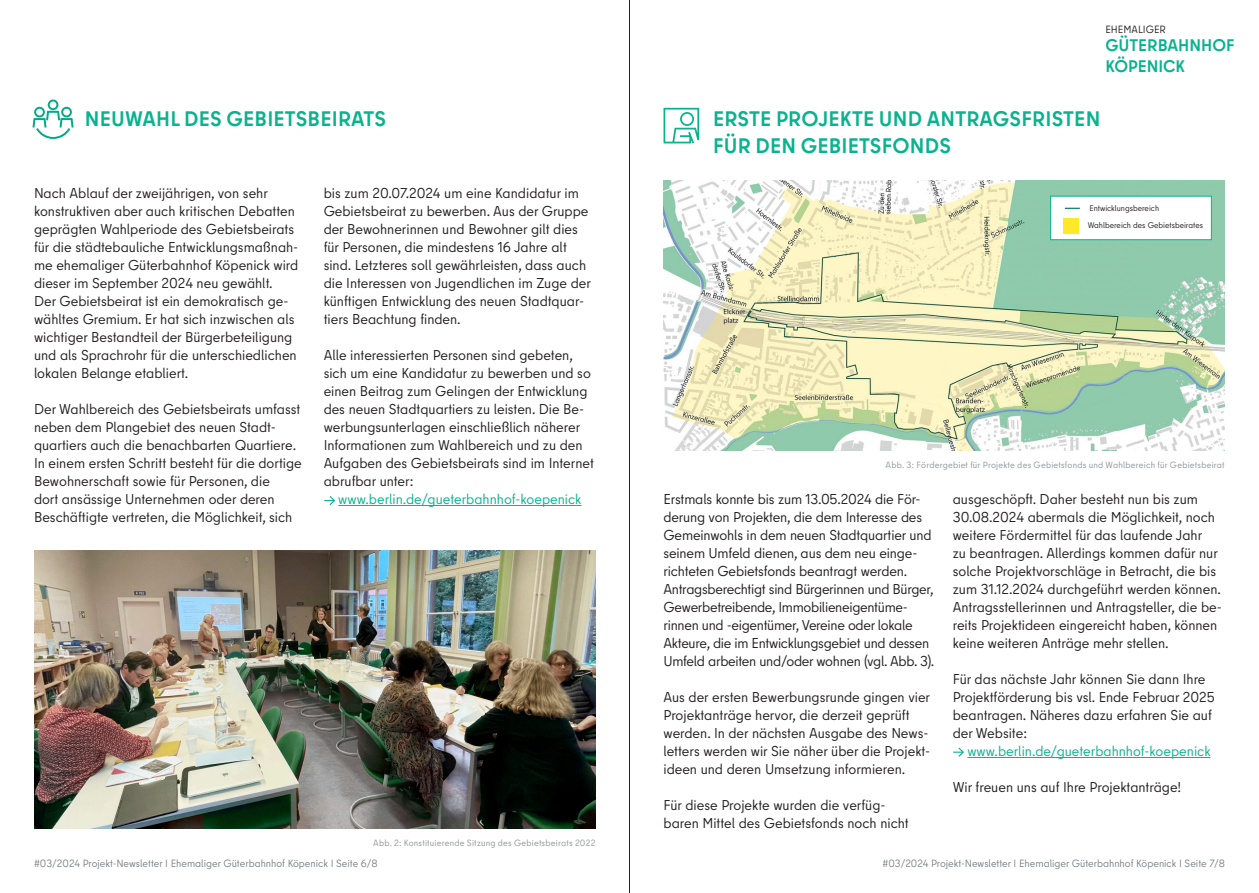
<style>
.page{position:relative;width:1259px;height:893px;background:#fff}
.page>*{position:absolute;margin:0;border:0;box-sizing:border-box;transform-origin:0 0}
.t1{font:700 21px/27px "Berlin Type";letter-spacing:.01em;color:#0ab38d}
.t2{font:700 16.8px/20.1px "Berlin Type";color:#0ab38d}
.t3{font:14.25px/18px "Berlin Type";color:#231f20}
.t4{font:14.25px/18px "Berlin Type";letter-spacing:-.02em;color:#231f20}
.t5{font:14.25px "Berlin Type";color:#0ab38d}
.t6{font:10.5px "Berlin Type";color:#808285}
.t7{font:10.5px "Berlin Type";color:#231f20}
.t8{font:9px "Berlin Type";letter-spacing:.025em;color:#939598}
.t9{font:8.25px/17.1px "Berlin Type";color:#231f20}
</style>
<div class="page">
<svg style="left:663px;top:108px;width:36px;height:35px"></svg>
<hr style="left:338px;top:505px;width:243px;height:1px;background:#0ab38d">
<svg style="left:324px;top:496px;width:11px;height:9px"></svg>
<svg style="left:33px;top:99px;width:41px;height:40px"></svg>
<img style="left:34px;top:551px;width:561px;height:277px">
<img style="left:663px;top:180px;width:562px;height:270px">
<div style="left:1050px;top:196px;width:161px;height:44px;background:#fff;border:1px solid #0ab38d"></div>
<svg style="left:1064px;top:208px;width:16px;height:1px"></svg>
<div style="left:1063px;top:219px;width:15px;height:15px;background:#ffe82a"></div>
<hr style="left:967px;top:757px;width:243px;height:1px;background:#0ab38d">
<svg style="left:953px;top:747px;width:11px;height:10px"></svg>
<hr style="left:629px;top:0;width:1px;height:893px;background:#231f20">
<h2 class="t1" style="left:85px;top:105px;width:303px">NEUWAHL DES GEBIETSBEIRATS</h2>
<p class="t3" style="left:34px;top:184px;width:266px">Nach Ablauf der zweijährigen, von sehr konstruktiven aber auch kritischen Debatten geprägten Wahlperiode des Gebietsbeirats für die städtebauliche Entwicklungsmaßnah&shy;me ehemaliger Güterbahnhof Köpenick wird dieser im September 2024 neu gewählt.<br>Der Gebietsbeirat ist ein demokratisch ge&shy;wähltes Gremium. Er hat sich inzwischen als wichtiger Bestandteil der Bürgerbeteiligung und als Sprachrohr für die unterschiedlichen lokalen Belange etabliert.</p>
<p class="t3" style="left:34px;top:400px;width:269px">Der Wahlbereich des Gebietsbeirats umfasst neben dem Plangebiet des neuen Stadt&shy;quartiers auch die benachbarten Quartiere.<br>In einem ersten Schritt besteht für die dortige Bewohnerschaft sowie für Personen, die<br>dort ansässige Unternehmen oder deren Beschäftigte vertreten, die Möglichkeit, sich</p>
<p class="t3" style="left:324px;top:184px;width:269px">bis zum 20.07.2024 um eine Kandidatur im Gebietsbeirat zu bewerben. Aus der Gruppe der Bewohnerinnen und Bewohner gilt dies für Personen, die mindestens 16 Jahre alt sind. Letzteres soll gewährleisten, dass auch die Interessen von Jugendlichen im Zuge der künftigen Entwicklung des neuen Stadtquar&shy;tiers Beachtung finden.</p>
<p class="t3" style="left:324px;top:346px;width:272px">Alle interessierten Personen sind gebeten, sich um eine Kandidatur zu bewerben und so einen Beitrag zum Gelingen der Entwicklung des neuen Stadtquartiers zu leisten. Die Be&shy;werbungsunterlagen einschließlich näherer Informationen zum Wahlbereich und zu den Aufgaben des Gebietsbeirats sind im Internet abrufbar unter:</p>
<p class="t5" style="left:338px;top:490px;width:245px">www.berlin.de/gueterbahnhof-koepenick</p>
<p class="t8" style="left:373px;top:837px;width:224px">Abb. 2: Konstituierende Sitzung des Gebietsbeirats 2022</p>
<p class="t7" style="left:1105px;top:23px;width:62px">EHEMALIGER</p>
<p class="t2" style="left:1105px;top:36px;width:131px">GÜTERBAHNHOF<br>KÖPENICK</p>
<h2 class="t1" style="left:713px;top:105px;width:389px">ERSTE PROJEKTE UND ANTRAGSFRISTEN<br>FÜR DEN GEBIETSFONDS</h2>
<p class="t9" style="left:1087px;top:200px;width:117px">Entwicklungsbereich<br>Wahlbereich des Gebietsbeirates</p>
<p class="t8" style="left:885px;top:459px;width:340px">Abb. 3: Fördergebiet für Projekte des Gebietsfonds und Wahlbereich für Gebietsbeirat</p>
<p class="t4" style="left:663px;top:490px;width:272px">Erstmals konnte bis zum 13.05.2024 die För&shy;derung von Projekten, die dem Interesse des Gemeinwohls in dem neuen Stadtquartier und seinem Umfeld dienen, aus dem neu einge&shy;richteten Gebietsfonds beantragt werden.<br>Antragsberechtigt sind Bürgerinnen und Bürger, Gewerbetreibende, Immobilieneigentüme&shy;rinnen und -eigentümer, Vereine oder lokale Akteure, die im Entwicklungsgebiet und dessen Umfeld arbeiten und/oder wohnen (vgl. Abb. 3).</p>
<p class="t3" style="left:663px;top:688px;width:268px">Aus der ersten Bewerbungsrunde gingen vier Projektanträge hervor, die derzeit geprüft werden. In der nächsten Ausgabe des News&shy;letters werden wir Sie näher über die Projekt&shy;ideen und deren Umsetzung informieren.</p>
<p class="t3" style="left:663px;top:796px;width:247px">Für diese Projekte wurden die verfüg&shy;baren Mittel des Gebietsfonds noch nicht</p>
<p class="t3" style="left:952px;top:490px;width:270px">ausgeschöpft. Daher besteht nun bis zum 30.08.2024 abermals die Möglichkeit, noch weitere Fördermittel für das laufende Jahr<br>zu beantragen. Allerdings kommen dafür nur solche Projektvorschläge in Betracht, die bis zum 31.12.2024 durchgeführt werden können.<br>Antragsstellerinnen und Antragsteller, die be&shy;reits Projektideen eingereicht haben, können keine weiteren Anträge mehr stellen.</p>
<p class="t3" style="left:952px;top:670px;width:263px">Für das nächste Jahr können Sie dann Ihre Projektförderung bis vsl. Ende Februar 2025 beantragen. Näheres dazu erfahren Sie auf der Website:</p>
<p class="t5" style="left:967px;top:742px;width:245px">www.berlin.de/gueterbahnhof-koepenick</p>
<p class="t3" style="left:952px;top:778px;width:230px">Wir freuen uns auf Ihre Projektanträge!</p>
<p class="t6" style="left:34px;top:856px;width:345px">#03/2024 Projekt-Newsletter I Ehemaliger Güterbahnhof Köpenick I Seite 6/8</p>
<p class="t6" style="left:882px;top:856px;width:344px">#03/2024 Projekt-Newsletter I Ehemaliger Güterbahnhof Köpenick I Seite 7/8</p>
</div>
